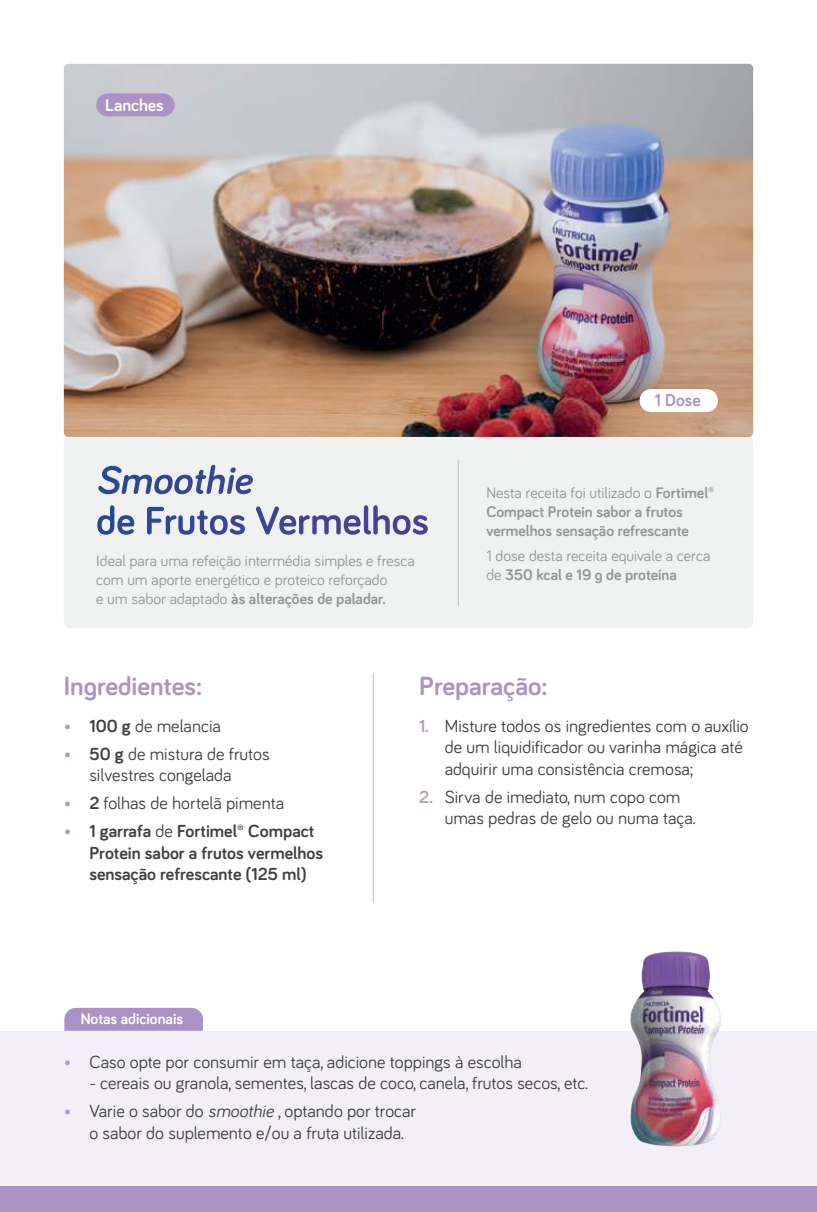
<style>
.page{position:relative;width:817px;height:1212px;background:#fff}
.page>*{position:absolute;margin:0;border:0;box-sizing:border-box;transform-origin:0 0}
.t1{font:700 27px "Bariol";color:#ab92c4}
.t2{font:18px/21.6px "Bariol";color:#404042}
.t3{font:700 18px/21.6px "Bariol";color:#404042}
.t4{font:700 17.78px "Bariol";color:#fff}
.t5{font:700 17.78px "Bariol";color:#ab92c4}
.t6{font:15.75px/18.9px "Bariol";color:#939597}
.t7{font:700 15.75px/18.9px "Bariol";color:#939597}
.t8{font:700 15.75px "Bariol";color:#fff}
.s1{font-weight:700}
.s2{font-weight:400}
.s3{font-weight:700;color:#b19bc9}
.s4{color:#b19bc9}
.s5{font-style:italic}
</style>
<div class="page">
<div style="left:0;top:1031px;width:816px;height:155px;background:#f2eff7"></div>
<div style="left:0;top:1186px;width:816px;height:26px;background:#ab92c4"></div>
<div style="left:64px;top:437px;width:689px;height:191px;background:#f0f1f1;border-radius:6px"></div>
<img style="left:64px;top:64px;width:689px;height:373px">
<img style="left:98px;top:466px;width:23px;height:28px">
<img style="left:121px;top:475px;width:31px;height:19px">
<img style="left:154px;top:475px;width:39px;height:19px">
<img style="left:195px;top:470px;width:11px;height:24px">
<img style="left:206px;top:465px;width:19px;height:29px">
<img style="left:227px;top:468px;width:9px;height:26px">
<img style="left:235px;top:475px;width:18px;height:19px">
<img style="left:97px;top:505px;width:17px;height:30px">
<img style="left:117px;top:515px;width:17px;height:20px">
<img style="left:147px;top:507px;width:17px;height:27px">
<img style="left:166px;top:515px;width:10px;height:19px">
<img style="left:178px;top:515px;width:16px;height:20px">
<img style="left:197px;top:510px;width:11px;height:24px">
<img style="left:210px;top:515px;width:17px;height:20px">
<img style="left:230px;top:515px;width:15px;height:20px">
<img style="left:256px;top:506px;width:23px;height:28px">
<img style="left:279px;top:515px;width:17px;height:20px">
<img style="left:299px;top:515px;width:11px;height:19px">
<img style="left:312px;top:515px;width:28px;height:19px">
<img style="left:343px;top:515px;width:17px;height:20px">
<img style="left:364px;top:505px;width:7px;height:29px">
<img style="left:373px;top:505px;width:16px;height:29px">
<img style="left:392px;top:515px;width:18px;height:20px">
<img style="left:412px;top:515px;width:15px;height:20px">
<img style="left:630px;top:951px;width:91px;height:195px">
<hr style="left:373px;top:673px;width:1px;height:229px;background:#bbbdc0">
<hr style="left:458px;top:459px;width:1px;height:147px;background:#bbbdc0">
<div style="left:639px;top:389px;width:78px;height:23px;background:#fff;border-radius:11px"></div>
<div style="left:96px;top:93px;width:79px;height:23px;background:#ab92c4;border-radius:11px"></div>
<div style="left:64px;top:1008px;width:139px;height:23px;background:#ab92c4"></div>
<p class="t4" style="left:105px;top:97px;width:60px">Lanches</p>
<p class="t6" style="left:96px;top:551px;width:320px">Ideal para uma refeição intermédia simples e fresca com um aporte energético e proteico reforçado<br>e um sabor adaptado <span class="s1">às alterações de paladar.</span></p>
<p class="t5" style="left:654px;top:393px;width:47px">1 Dose</p>
<p class="t7" style="left:486px;top:484px;width:229px"><span class="s2">Nesta receita foi utilizado o</span> Fortimel®️<br>Compact Protein sabor a frutos vermelhos sensação refrescante</p>
<p class="t6" style="left:486px;top:546px;width:225px">1 dose desta receita equivale a cerca de <span class="s1">350 kcal e 19 g de proteína</span></p>
<h1 class="t1" style="left:64px;top:675px;width:140px">Ingredientes:</h1>
<p class="t2" style="left:64px;top:715px;width:158px"><span class="s3">•</span> <span class="s1">100 g</span> de melancia</p>
<p class="t2" style="left:89px;top:743px;width:182px;text-indent:-26px"><span class="s3">•</span> <span class="s1">50 g</span> de mistura de frutos silvestres congelada</p>
<p class="t2" style="left:64px;top:792px;width:222px"><span class="s3">•</span> <span class="s1">2</span> folhas de hortelã pimenta</p>
<p class="t3" style="left:89px;top:822px;width:235px;text-indent:-26px"><span class="s4">•</span> 1 garrafa <span class="s2">de</span> Fortimel®️ Compact<br>Protein sabor a frutos vermelhos sensação refrescante (125 ml)</p>
<p class="t8" style="left:81px;top:1013px;width:104px">Notas adicionais</p>
<h1 class="t1" style="left:419px;top:675px;width:130px">Preparação:</h1>
<p class="t2" style="left:444px;top:715px;width:305px;text-indent:-26px"><span class="s3">1.</span> Misture todos os ingredientes com o auxílio de um liquidificador ou varinha mágica até adquirir uma consistência cremosa;</p>
<p class="t2" style="left:444px;top:786px;width:252px;text-indent:-26px"><span class="s3">2.</span> Sirva de imediato, num copo com umas pedras de gelo ou numa taça.</p>
<p class="t2" style="left:64px;top:1051px;width:459px"><span class="s4">•</span> Caso opte por consumir em taça, adicione toppings à escolha</p>
<p class="t2" style="left:89px;top:1072px;width:500px">- cereais ou granola, sementes, lascas de coco, canela, frutos secos, etc.</p>
<p class="t2" style="left:89px;top:1100px;width:328px;text-indent:-26px"><span class="s4">•</span> Varie o sabor do <span class="s5">smoothie</span> , optando por trocar o sabor do suplemento e/ou a fruta utilizada.</p>
</div>
